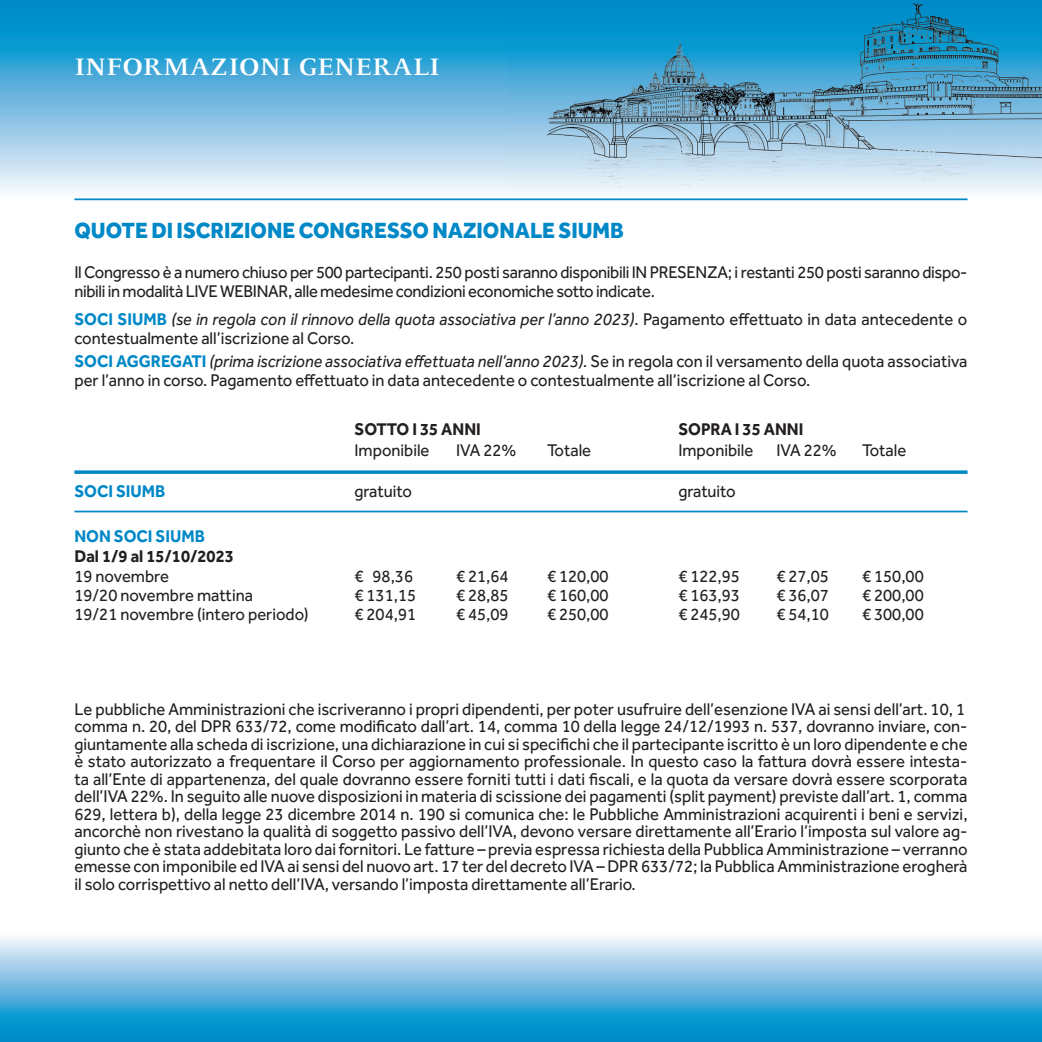
<style>
.page{position:relative;width:1042px;height:1042px;background:#fff}
.page>*{position:absolute;margin:0;border:0;box-sizing:border-box;transform-origin:0 0}
.t1{font:600 26.25px "FF Celeste";color:#fff;scale:1.1 1}
.t2{font:800 22.75px "Effra";color:#0088c7;scale:.95 1}
.t3{font:17.5px/17.5px "Effra";color:#231f20;scale:.95 1}
.t4{font:17.5px/19.2px "Effra";letter-spacing:-.02em;color:#231f20;scale:.95 1}
.t5{font:700 17.5px "Effra";color:#231f20;scale:.95 1}
.t6{font:700 17.5px "Effra";color:#0088c7;scale:.95 1}
.s1{font-weight:700;color:#0088c7}
.s2{font-style:italic}
</style>
<div class="page">
<svg style="left:1px;top:937px;width:1041px;height:105px;background:#67b9df"></svg>
<svg style="left:0;top:933px;width:1px;height:109px"></svg>
<svg style="left:1px;top:0;width:1041px;height:193px;background:#6cbae0"></svg>
<svg style="left:0;top:0;width:1px;height:198px"></svg>
<img style="left:508px;top:0;width:534px;height:187px">
<hr style="left:74px;top:198px;width:893px;height:2px;background:#0088c7">
<svg style="left:74px;top:470px;width:893px;height:4px;background:#1f96cd"></svg>
<hr style="left:74px;top:511px;width:893px;height:1px;background:#0088c7">
<h1 class="t1" style="left:74px;top:50px;width:334px">INFORMAZIONI GENERALI</h1>
<h2 class="t2" style="left:74px;top:217px;width:580px">QUOTE DI ISCRIZIONE CONGRESSO NAZIONALE SIUMB</h2>
<p class="t4" style="left:74px;top:262px;width:941px">Il Congresso è a numero chiuso per 500 partecipanti. 250 posti saranno disponibili IN PRESENZA; i restanti 250 posti saranno dispo&shy;nibili in modalità LIVE WEBINAR, alle medesime condizioni economiche sotto indicate.</p>
<p class="t3" style="left:74px;top:309px;width:941px;line-height:19.2px"><span class="s1">SOCI SIUMB</span> <span class="s2">(se in regola con il rinnovo della quota associativa per l’anno 2023)</span>. Pagamento effettuato in data antecedente o contestualmente all’iscrizione al Corso.</p>
<p class="t3" style="left:74px;top:351px;width:941px;line-height:19.2px"><span class="s1">SOCI AGGREGATI</span> <span class="s2">(prima iscrizione associativa effettuata nell’anno 2023).</span> Se in regola con il versamento della quota associativa per l’anno in corso. Pagamento effettuato in data antecedente o contestualmente all’iscrizione al Corso.</p>
<p class="t5" style="left:354px;top:419px;width:134px">SOTTO I 35 ANNI</p>
<p class="t5" style="left:678px;top:419px;width:133px">SOPRA I 35 ANNI</p>
<p class="t3" style="left:354px;top:441px;width:80px">Imponibile</p>
<p class="t3" style="left:456px;top:441px;width:65px">IVA 22%</p>
<p class="t3" style="left:547px;top:441px;width:48px">Totale</p>
<p class="t3" style="left:678px;top:441px;width:80px">Imponibile</p>
<p class="t3" style="left:776px;top:441px;width:65px">IVA 22%</p>
<p class="t3" style="left:862px;top:441px;width:48px">Totale</p>
<p class="t6" style="left:74px;top:480px;width:97px">SOCI SIUMB</p>
<p class="t3" style="left:354px;top:482px;width:62px">gratuito</p>
<p class="t3" style="left:678px;top:482px;width:62px">gratuito</p>
<p class="t6" style="left:74px;top:526px;width:139px">NON SOCI SIUMB</p>
<p class="t5" style="left:74px;top:546px;width:169px">Dal 1/9 al 15/10/2023</p>
<p class="t3" style="left:74px;top:567px;width:101px">19 novembre</p>
<p class="t3" style="left:354px;top:567px;width:63px">€ 98,36</p>
<p class="t3" style="left:456px;top:567px;width:57px">€ 21,64</p>
<p class="t3" style="left:547px;top:567px;width:66px">€ 120,00</p>
<p class="t3" style="left:678px;top:567px;width:66px">€ 122,95</p>
<p class="t3" style="left:776px;top:567px;width:57px">€ 27,05</p>
<p class="t3" style="left:862px;top:567px;width:66px">€ 150,00</p>
<p class="t3" style="left:74px;top:586px;width:189px">19/20 novembre mattina</p>
<p class="t3" style="left:354px;top:586px;width:66px">€ 131,15</p>
<p class="t3" style="left:456px;top:586px;width:57px">€ 28,85</p>
<p class="t3" style="left:547px;top:586px;width:66px">€ 160,00</p>
<p class="t3" style="left:678px;top:586px;width:66px">€ 163,93</p>
<p class="t3" style="left:776px;top:586px;width:57px">€ 36,07</p>
<p class="t3" style="left:862px;top:586px;width:66px">€ 200,00</p>
<p class="t3" style="left:74px;top:605px;width:248px">19/21 novembre (intero periodo)</p>
<p class="t3" style="left:354px;top:605px;width:66px">€ 204,91</p>
<p class="t3" style="left:456px;top:605px;width:57px">€ 45,09</p>
<p class="t3" style="left:547px;top:605px;width:66px">€ 250,00</p>
<p class="t3" style="left:678px;top:605px;width:66px">€ 245,90</p>
<p class="t3" style="left:776px;top:605px;width:57px">€ 54,10</p>
<p class="t3" style="left:862px;top:605px;width:66px">€ 300,00</p>
<p class="t3" style="left:74px;top:700px;width:941px">Le pubbliche Amministrazioni che iscriveranno i propri dipendenti, per poter usufruire dell’esenzione IVA ai sensi dell’art. 10, 1 comma n. 20, del DPR 633/72, come modificato dall’art. 14, comma 10 della legge 24/12/1993 n. 537, dovranno inviare, con&shy;giuntamente alla scheda di iscrizione, una dichiarazione in cui si specifichi che il partecipante iscritto è un loro dipendente e che è stato autorizzato a frequentare il Corso per aggiornamento professionale. In questo caso la fattura dovrà essere intesta&shy;ta all’Ente di appartenenza, del quale dovranno essere forniti tutti i dati fiscali, e la quota da versare dovrà essere scorporata dell’IVA 22%. In seguito alle nuove disposizioni in materia di scissione dei pagamenti (split payment) previste dall’art. 1, comma 629, lettera b), della legge 23 dicembre 2014 n. 190 si comunica che: le Pubbliche Amministrazioni acquirenti i beni e servizi, ancorchè non rivestano la qualità di soggetto passivo dell’IVA, devono versare direttamente all’Erario l’imposta sul valore ag&shy;giunto che è stata addebitata loro dai fornitori. Le fatture – previa espressa richiesta della Pubblica Amministrazione – verranno emesse con imponibile ed IVA ai sensi del nuovo art. 17 ter del decreto IVA – DPR 633/72; la Pubblica Amministrazione erogherà il solo corrispettivo al netto dell’IVA, versando l’imposta direttamente all’Erario.</p>
</div>
